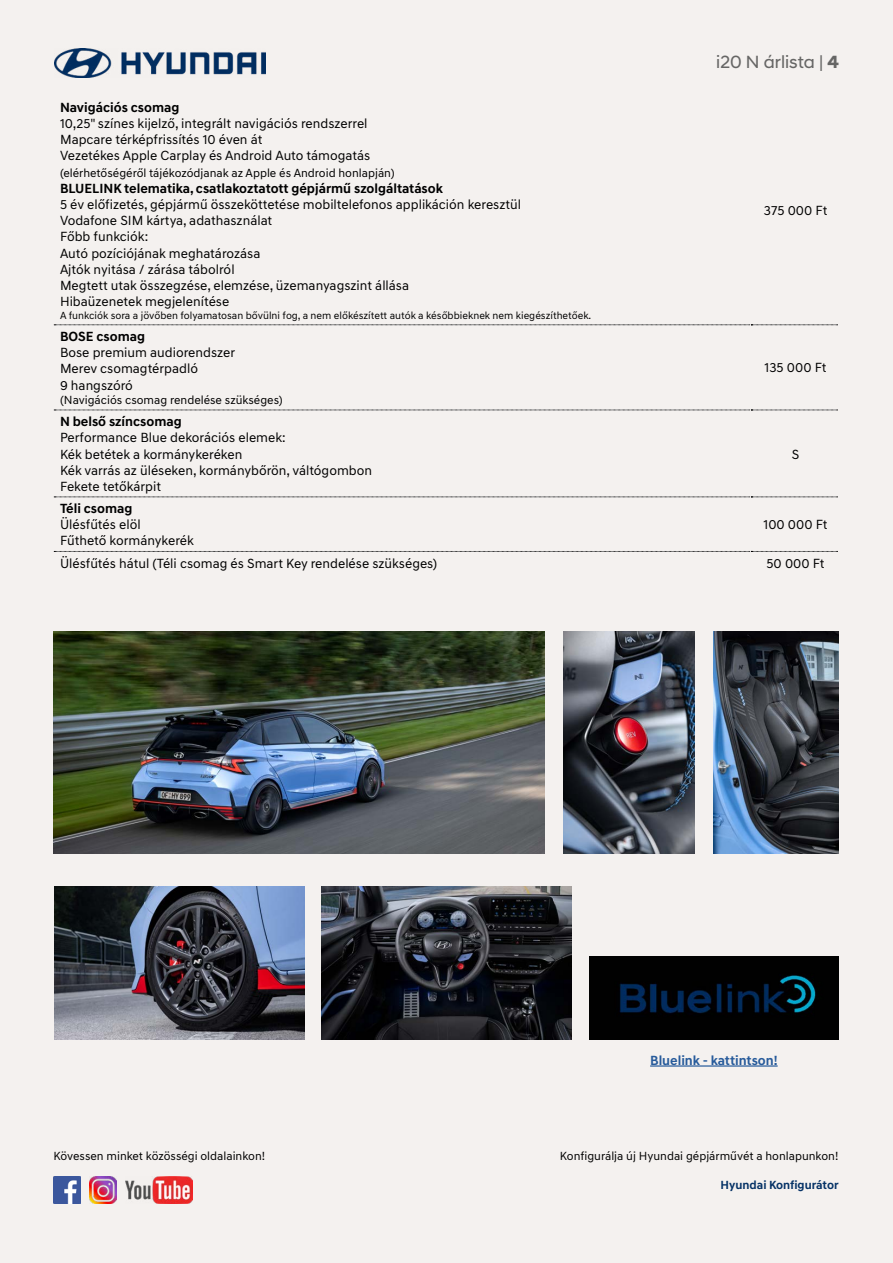
<style>
.page{position:relative;width:893px;height:1263px;background:#f4f1ef}
.page>*{position:absolute;margin:0;border:0;box-sizing:border-box;transform-origin:0 0}
.t1{font:18px "Hyundai Sans Head";color:#666665}
.t2{font:13.5px/16.2px "Hyundai Sans Text";color:#000}
.t3{font:700 13.5px "Hyundai Sans Text";color:#000}
.t4{font:700 13.5px "Hyundai Sans Text";color:#275b9b}
.t5{font:12px "Hyundai Sans Text";color:#000}
.t6{font:700 12px "Hyundai Sans Text";color:#053266}
.t7{font:10.5px "Hyundai Sans Text";color:#000}
.s1{font-weight:700}
</style>
<div class="page">
<img style="left:54px;top:48px;width:212px;height:29px">
<img style="left:589px;top:956px;width:250px;height:84px">
<hr style="left:650px;top:1065px;width:128px;height:1px;background:#275b9b">
<img style="left:53px;top:1176px;width:28px;height:27px">
<img style="left:89px;top:1176px;width:28px;height:27px">
<img style="left:125px;top:1176px;width:67px;height:27px">
<img style="left:321px;top:886px;width:250px;height:154px">
<img style="left:54px;top:886px;width:250px;height:153px">
<img style="left:54px;top:631px;width:490px;height:222px">
<img style="left:714px;top:631px;width:125px;height:222px">
<img style="left:563px;top:631px;width:132px;height:222px">
<svg style="left:54px;top:325px;width:783px;height:1px"></svg>
<svg style="left:54px;top:410px;width:783px;height:1px"></svg>
<svg style="left:54px;top:497px;width:783px;height:1px"></svg>
<svg style="left:54px;top:551px;width:783px;height:1px"></svg>
<p class="t3" style="left:60px;top:99px;width:121px">Navigációs csomag</p>
<p class="t2" style="left:60px;top:115px;width:312px">10,25" színes kijelző, integrált navigációs rendszerrel<br>Mapcare térképfrissítés 10 éven át<br>Vezetékes Apple Carplay és Android Auto támogatás</p>
<p class="t5" style="left:60px;top:165px;width:336px">(elérhetőségéről tájékozódjanak az Apple és Android honlapján)</p>
<p class="t3" style="left:60px;top:180px;width:384px">BLUELINK telematika, csatlakoztatott gépjármű szolgáltatások</p>
<p class="t2" style="left:60px;top:196px;width:463px">5 év előfizetés, gépjármű összeköttetése mobiltelefonos applikáción keresztül Vodafone SIM kártya, adathasználat<br>Főbb funkciók:<br>Autó pozíciójának meghatározása<br>Ajtók nyitása / zárása tábolról<br>Megtett utak összegzése, elemzése, üzemanyagszint állása<br>Hibaüzenetek megjelenítése</p>
<p class="t7" style="left:60px;top:309px;width:533px">A funkciók sora a jövőben folyamatosan bővülni fog, a nem előkészített autók a későbbieknek nem kiegészíthetőek.</p>
<p class="t3" style="left:60px;top:328px;width:87px">BOSE csomag</p>
<p class="t2" style="left:60px;top:344px;width:177px">Bose premium audiorendszer<br>Merev csomagtérpadló<br>9 hangszóró</p>
<p class="t5" style="left:60px;top:393px;width:224px">(Navigációs csomag rendelése szükséges)</p>
<p class="t3" style="left:60px;top:413px;width:123px">N belső színcsomag</p>
<p class="t2" style="left:60px;top:430px;width:314px">Performance Blue dekorációs elemek:<br>Kék betétek a kormánykeréken<br>Kék varrás az üléseken, kormánybőrön, váltógombon Fekete tetőkárpit</p>
<h1 class="t1" style="left:716px;top:51px;width:124px">i20 N árlista | <span class="s1">4</span></h1>
<p class="t2" style="left:764px;top:203px;width:65px">375 000 Ft</p>
<p class="t2" style="left:765px;top:360px;width:63px">135 000 Ft</p>
<p class="t2" style="left:792px;top:446px;width:9px">S</p>
<p class="t3" style="left:60px;top:500px;width:74px">Téli csomag</p>
<p class="t2" style="left:60px;top:516px;width:135px">Ülésfűtés elöl<br>Fűthető kormánykerék</p>
<p class="t2" style="left:763px;top:516px;width:66px">100 000 Ft</p>
<p class="t2" style="left:60px;top:555px;width:379px">Ülésfűtés hátul (Téli csomag és Smart Key rendelése szükséges)</p>
<p class="t2" style="left:766px;top:555px;width:60px">50 000 Ft</p>
<p class="t4" style="left:650px;top:1052px;width:129px">Bluelink - kattintson!</p>
<p class="t5" style="left:54px;top:1148px;width:213px">Kövessen minket közösségi oldalainkon!</p>
<p class="t5" style="left:560px;top:1148px;width:280px">Konfigurálja új Hyundai gépjárművét a honlapunkon!</p>
<p class="t6" style="left:721px;top:1177px;width:120px">Hyundai Konfigurátor</p>
</div>
